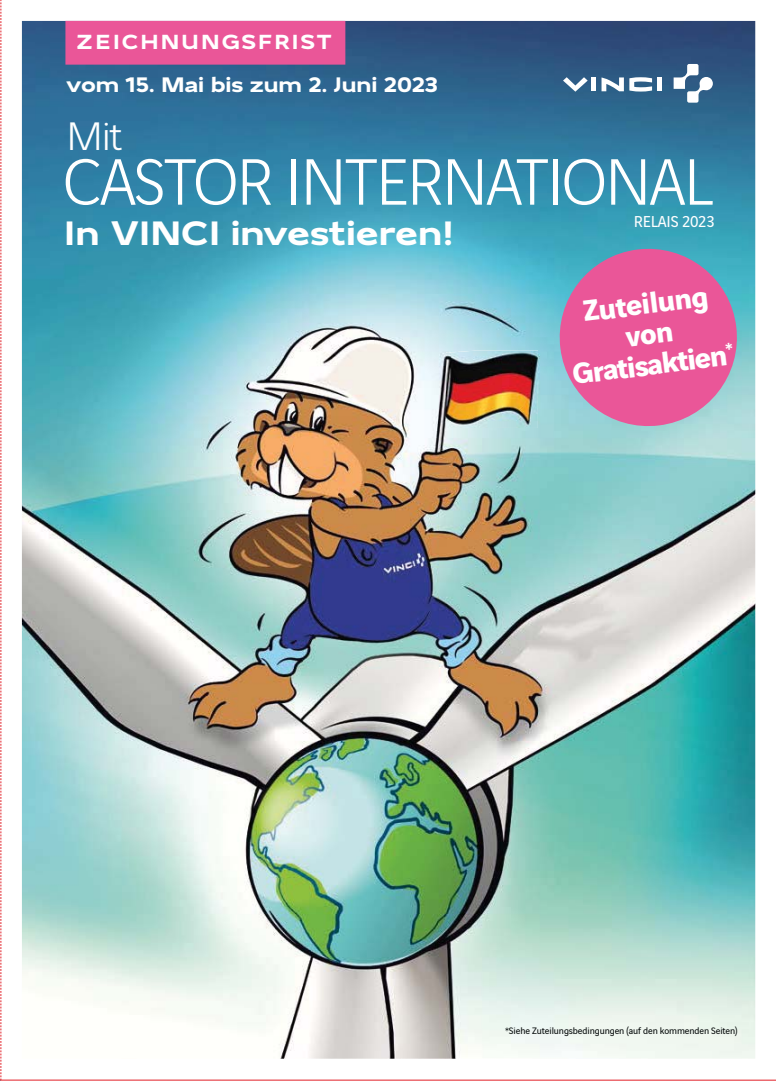
<style>
.page{position:relative;width:776px;height:1081px;background:#fff}
.page>*{position:absolute;margin:0;border:0;box-sizing:border-box;transform-origin:0 0}
.t1{font:300 70px "Vinci Sans";letter-spacing:-.03em;color:#fff}
.t2{font:300 42.5px "Vinci Sans";color:#fff}
.t3{font:700 36.25px "Vinci Sans Expanded";color:#fff}
.t4{font:700 31.25px/30.5px "Vinci Sans";color:#fff;text-align:center}
.t5{font:700 22.5px "Vinci Sans Expanded";letter-spacing:-.005em;color:#fff}
.t6{font:700 21.88px "Vinci Sans Expanded";letter-spacing:.09em;color:#fff}
.t7{font:16.88px "Vinci Sans";letter-spacing:-.015em;color:#fff}
.t8{font:10px "Vinci Sans";letter-spacing:-.01em;color:#040909}
</style>
<div class="page">
<img style="left:2px;top:20px;width:774px;height:1061px">
<svg style="left:0;top:0;width:2px;height:1081px"></svg>
<h3 class="t6" style="left:76px;top:33px;width:257px">ZEICHNUNGSFRIST</h3>
<h3 class="t5" style="left:66px;top:76px;width:373px">vom 15. Mai bis zum 2. Juni 2023</h3>
<h2 class="t2" style="left:66px;top:119px;width:57px">Mit</h2>
<h1 class="t1" style="left:63px;top:155px;width:652px">CASTOR INTERNATIONAL</h1>
<h3 class="t3" style="left:64px;top:219px;width:391px">In VINCI investieren!</h3>
<h3 class="t7" style="left:634px;top:214px;width:82px">RELAIS 2023</h3>
<h3 class="t4" style="left:564px;top:301px;width:164px;rotate:-7deg">Zuteilung von<br>Gratisaktien<sup>*</sup></h3>
<p class="t8" style="left:505px;top:1027px;width:234px">*Siehe Zuteilungsbedingungen (auf den kommenden Seiten)</p>
</div>
